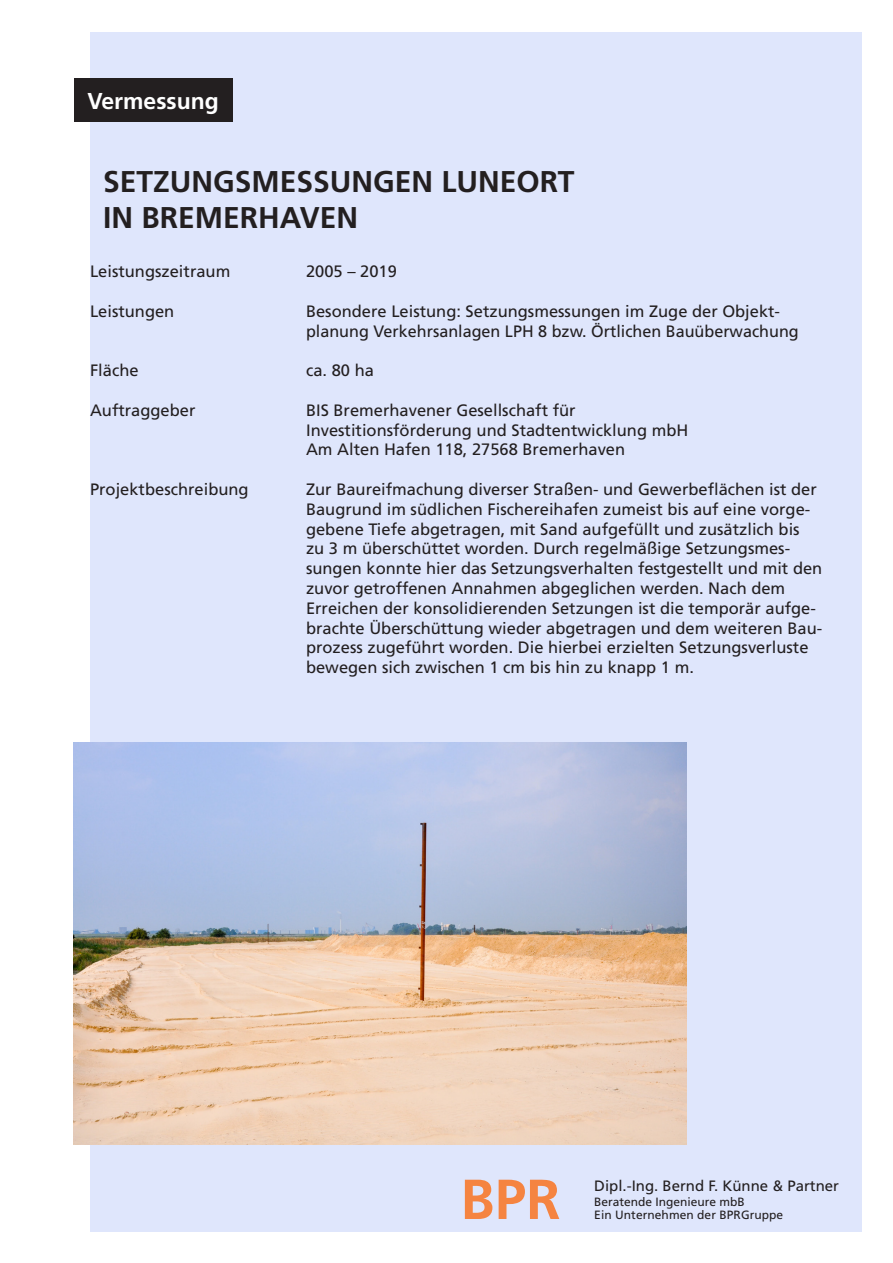
<style>
.page{position:relative;width:893px;height:1263px;background:#fff}
.page>*{position:absolute;margin:0;border:0;box-sizing:border-box;transform-origin:0 0}
.t1{font:700 56.25px "Frutiger LT Std";color:#f58441}
.t2{font:700 30px/36px "Frutiger LT Std";color:#231f20}
.t3{font:700 22.95px "Frutiger LT Std";color:#fff}
.t4{font:16.5px/19.8px "Frutiger LT Std";color:#231f20}
.t5{font:15px "Frutiger LT Std";color:#231f20}
.t6{font:12px "Frutiger LT Std";letter-spacing:.005em;color:#231f20}
</style>
<div class="page">
<div style="left:90px;top:32px;width:771px;height:1200px;background:#dfe6fc"></div>
<div style="left:74px;top:79px;width:158px;height:43px;background:#231f20"></div>
<img style="left:74px;top:742px;width:612px;height:402px">
<p class="t3" style="left:87px;top:88px;width:133px">Vermessung</p>
<p class="t2" style="left:103px;top:163px;width:473px">SETZUNGSMESSUNGEN LUNEORT<br>IN BREMERHAVEN</p>
<p class="t4" style="left:90px;top:262px;width:142px">Leistungszeitraum</p>
<p class="t4" style="left:306px;top:262px;width:92px">2005 – 2019</p>
<p class="t4" style="left:90px;top:301px;width:86px">Leistungen</p>
<p class="t4" style="left:306px;top:301px;width:494px">Besondere Leistung: Setzungsmessungen im Zuge der Objekt&shy;planung Verkehrsanlagen LPH 8 bzw. Örtlichen Bauüberwachung</p>
<p class="t4" style="left:90px;top:361px;width:50px">Fläche</p>
<p class="t4" style="left:306px;top:361px;width:69px">ca. 80 ha</p>
<p class="t4" style="left:90px;top:400px;width:107px">Auftraggeber</p>
<p class="t4" style="left:306px;top:400px;width:384px">BIS Bremerhavener Gesellschaft für<br>Investitionsförderung und Stadtentwicklung mbH<br>Am Alten Hafen 118, 27568 Bremerhaven</p>
<p class="t4" style="left:90px;top:479px;width:160px">Projektbeschreibung</p>
<p class="t4" style="left:306px;top:479px;width:518px">Zur Baureifmachung diverser Straßen- und Gewerbeflächen ist der Baugrund im südlichen Fischereihafen zumeist bis auf eine vorge&shy;gebene Tiefe abgetragen, mit Sand aufgefüllt und zusätzlich bis<br>zu 3 m überschüttet worden. Durch regelmäßige Setzungsmes&shy;sungen konnte hier das Setzungsverhalten festgestellt und mit den zuvor getroffenen Annahmen abgeglichen werden. Nach dem Erreichen der konsolidierenden Setzungen ist die temporär aufge&shy;brachte Überschüttung wieder abgetragen und dem weiteren Bau&shy;prozess zugeführt worden. Die hierbei erzielten Setzungsverluste bewegen sich zwischen 1 cm bis hin zu knapp 1 m.</p>
<p class="t1" style="left:460px;top:1166px;width:102px">BPR</p>
<p class="t5" style="left:594px;top:1177px;width:246px">Dipl.-Ing. Bernd F. Künne &amp; Partner</p>
<p class="t6" style="left:594px;top:1194px;width:152px">Beratende Ingenieure mbB</p>
<p class="t6" style="left:594px;top:1208px;width:191px">Ein Unternehmen der BPRGruppe</p>
</div>
